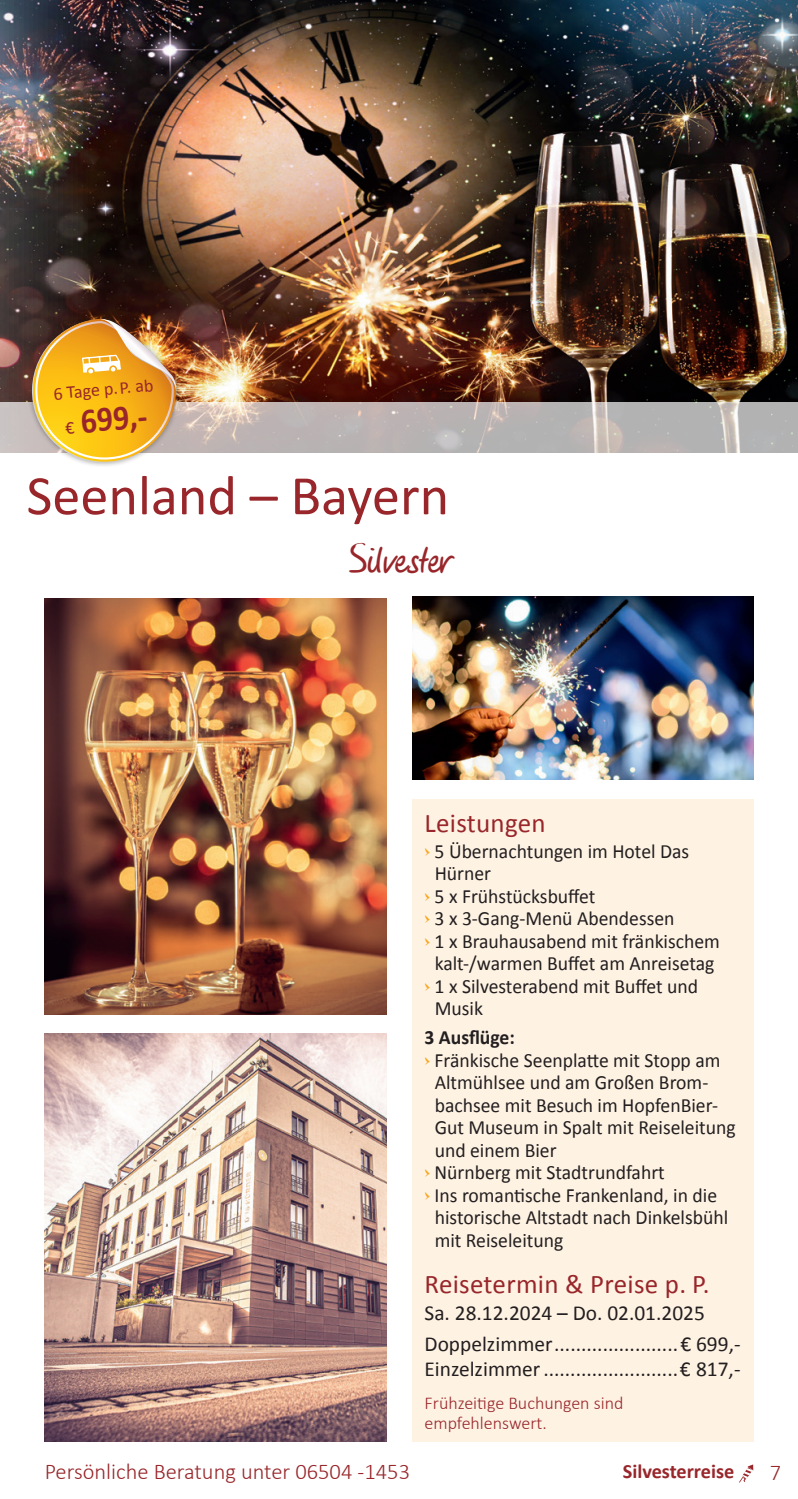
<style>
.page{position:relative;width:798px;height:1499px;background:#fff}
.page>*{position:absolute;margin:0;border:0;box-sizing:border-box;transform-origin:0 0}
.t1{font:56.25px "Calibri";color:#98262a}
._02_Subhead{font:40.5px "HW Phil";color:#98262a}
.t2{font:700 35.32px "Calibri";color:#98262a;scale:.9 1}
._06_Leistungen__Termine__Preise{font:27px "Calibri";letter-spacing:.01em;color:#98262a}
.t3{font:300 22.5px "Calibri";color:#98262a}
._09_Zimmer_Preise{font:21.38px "Calibri";color:#231f20}
._00_Grundtext{font:21.38px "Calibri";color:#231f20}
.t4{font:20.25px/22.5px "Calibri";color:#231f20}
._00_Grundtext-2{font:700 20.25px "Calibri";color:#98262a}
._04_Leistungen_Text{font:700 20.25px "Calibri";color:#231f20}
._00_Grundtext-3{font:300 18px/20.2px "Calibri";color:#98262a}
.t5{font:18px "Calibri";color:#98262a}
.s1{font-weight:400;font-size:18px}
.s2{font-family:"aka Dora";color:#f9a51b}
</style>
<div class="page">
<img style="left:0;top:0;width:797px;height:402px">
<svg style="left:739px;top:1464px;width:14px;height:18px"></svg>
<img style="left:45px;top:1034px;width:341px;height:407px">
<img style="left:45px;top:598px;width:341px;height:417px">
<img style="left:412px;top:596px;width:341px;height:184px">
<svg style="left:0;top:402px;width:797px;height:51px;background:#bdb7b5"></svg>
<div style="left:26px;top:313px;width:155px;height:154px;background:#231f20;opacity:.4"></div>
<svg style="left:31px;top:319px;width:145px;height:144px;background:#dfac43"></svg>
<div style="left:411px;top:799px;width:342px;height:642px;background:#fef2e3"></div>
<p class="t5" style="left:52px;top:382px;width:102px;rotate:-5deg">6 Tage p.P. ab</p>
<p class="t2" style="left:63px;top:400px;width:93px;rotate:-5deg"><span class="s1">€</span> 699,-</p>
<h1 class="t1" style="left:26px;top:460px;width:424px">Seenland – Bayern</h1>
<p class="_02_Subhead" style="left:348px;top:535px;width:103px">Silvester</p>
<p class="_06_Leistungen__Termine__Preise" style="left:424px;top:806px;width:123px">Leistungen</p>
<p class="t4" style="left:434px;top:840px;width:256px;text-indent:-10px"><span class="s2">›</span> 5 Übernachtungen im Hotel Das<br>Hürner</p>
<p class="t4" style="left:424px;top:885px;width:172px"><span class="s2">›</span> 5 x Frühstücksbuffet</p>
<p class="t4" style="left:424px;top:907px;width:251px"><span class="s2">›</span> 3 x 3-Gang-Menü Abendessen</p>
<p class="t4" style="left:424px;top:930px;width:297px;text-align:center"><span class="s2">›</span> 1 x Brauhausabend mit fränkischem kalt-/warmen Buffet am Anreisetag</p>
<p class="t4" style="left:434px;top:975px;width:265px;text-indent:-10px"><span class="s2">›</span> 1 x Silvesterabend mit Buffet und<br>Musik</p>
<p class="_04_Leistungen_Text" style="left:424px;top:1024px;width:92px">3 Ausflüge:</p>
<p class="t4" style="left:434px;top:1049px;width:302px;text-indent:-10px"><span class="s2">›</span> Fränkische Seenplatte mit Stopp am<br>Altmühlsee und am Großen Brom&shy;bachsee mit Besuch im HopfenBier-<br>Gut Museum in Spalt mit Reiseleitung und einem Bier</p>
<p class="t4" style="left:424px;top:1161px;width:242px"><span class="s2">›</span> Nürnberg mit Stadtrundfahrt</p>
<p class="t4" style="left:434px;top:1184px;width:295px;text-indent:-10px"><span class="s2">›</span> Ins romantische Frankenland, in die historische Altstadt nach Dinkelsbühl mit Reiseleitung</p>
<p class="_06_Leistungen__Termine__Preise" style="left:424px;top:1267px;width:286px">Reisetermin &amp; Preise p. P.</p>
<p class="_00_Grundtext" style="left:424px;top:1299px;width:282px">Sa. 28.12.2024 – Do. 02.01.2025</p>
<p class="_09_Zimmer_Preise" style="left:424px;top:1330px;width:129px">Doppelzimmer</p>
<p class="_09_Zimmer_Preise" style="left:680px;top:1330px;width:62px">€ 699,-</p>
<p class="_09_Zimmer_Preise" style="left:424px;top:1355px;width:117px">Einzelzimmer</p>
<p class="_09_Zimmer_Preise" style="left:679px;top:1355px;width:62px">€ 817,-</p>
<p class="_00_Grundtext-3" style="left:424px;top:1391px;width:200px">Frühzeitige Buchungen sind empfehlenswert.</p>
<p class="t3" style="left:45px;top:1457px;width:367px">Persönliche Beratung unter 06504 -1453</p>
<p class="_00_Grundtext-2" style="left:622px;top:1458px;width:113px">Silvesterreise</p>
<p class="t3" style="left:769px;top:1458px;width:13px">7</p>
</div>
